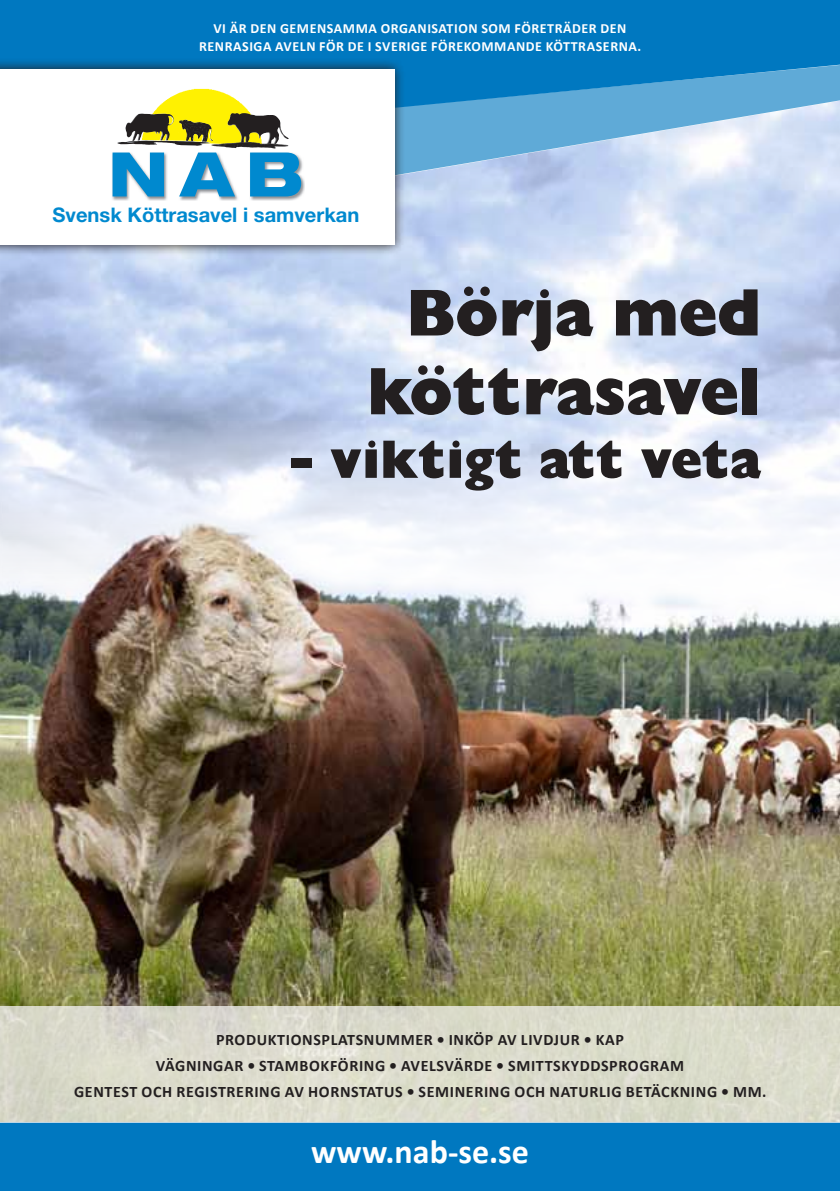
<style>
.page{position:relative;width:840px;height:1191px;background:#fff}
.page>*{position:absolute;margin:0;border:0;box-sizing:border-box;transform-origin:0 0}
.t1{font:65.6px/78.8px "Gill Sans Extra Bold Display";color:#231f20;text-align:right}
.t2{font:800 expanded 61.6px "Helvetica Neue";color:#0089cf}
.t3{font:53px "Gill Sans Extra Bold Display";color:#231f20}
.t4{font:700 34px "Calibri";color:#fff}
.t5{font:700 20.2px "Helvetica Neue";color:#0089cf}
.t6{font:700 16px/26px "Calibri";letter-spacing:.04em;color:#231f20;text-align:center}
.t7{font:700 14px/18px "Calibri";letter-spacing:.04em;color:#fff;text-align:center}
</style>
<div class="page">
<img style="left:0;top:490px;width:839px;height:517px">
<div style="left:0;top:1123px;width:839px;height:68px;background:#0078c0"></div>
<div style="left:0;top:1007px;width:839px;height:116px;background:#dbdbcb"></div>
<div style="left:0;top:0;width:839px;height:63px;background:#0078c0"></div>
<svg style="left:405px;top:63px;width:434px;height:181px;background:#94c1e5"></svg>
<svg style="left:0;top:58px;width:405px;height:198px;background:#5a90b7"></svg>
<div style="left:0;top:69px;width:394px;height:176px;background:#fff"></div>
<img style="left:141px;top:88px;width:121px;height:56px">
<img style="left:112px;top:153px;width:193px;height:47px">
<img style="left:128px;top:113px;width:13px;height:10px">
<svg style="left:179px;top:119px;width:6px;height:11px"></svg>
<img style="left:117px;top:133px;width:92px;height:13px">
<img style="left:211px;top:142px;width:77px;height:7px">
<p class="t7" style="left:199px;top:19px;width:443px">VI ÄR DEN GEMENSAMMA ORGANISATION SOM FÖRETRÄDER DEN<br>RENRASIGA AVELN FÖR DE I SVERIGE FÖREKOMMANDE KÖTTRASERNA.</p>
<h2 class="t2" style="left:108px;top:135px;width:197px">NAB</h2>
<p class="t5" style="left:52px;top:202px;width:308px">Svensk Köttrasavel i samverkan</p>
<h1 class="t1" style="left:367px;top:273px;width:395px">Börja med köttrasavel</h1>
<h3 class="t3" style="left:290px;top:428px;width:472px">- viktigt att veta</h3>
<p class="t6" style="left:74px;top:1026px;width:693px">PRODUKTIONSPLATSNUMMER • INKÖP AV LIVDJUR • KAP<br>VÄGNINGAR • STAMBOKFÖRING • AVELSVÄRDE • SMITTSKYDDSPROGRAM<br>GENTEST OCH REGISTRERING AV HORNSTATUS • SEMINERING OCH NATURLIG BETÄCKNING • MM.</p>
<h3 class="t4" style="left:311px;top:1130px;width:219px">WWW.NAB-SE.SE</h3>
</div>
